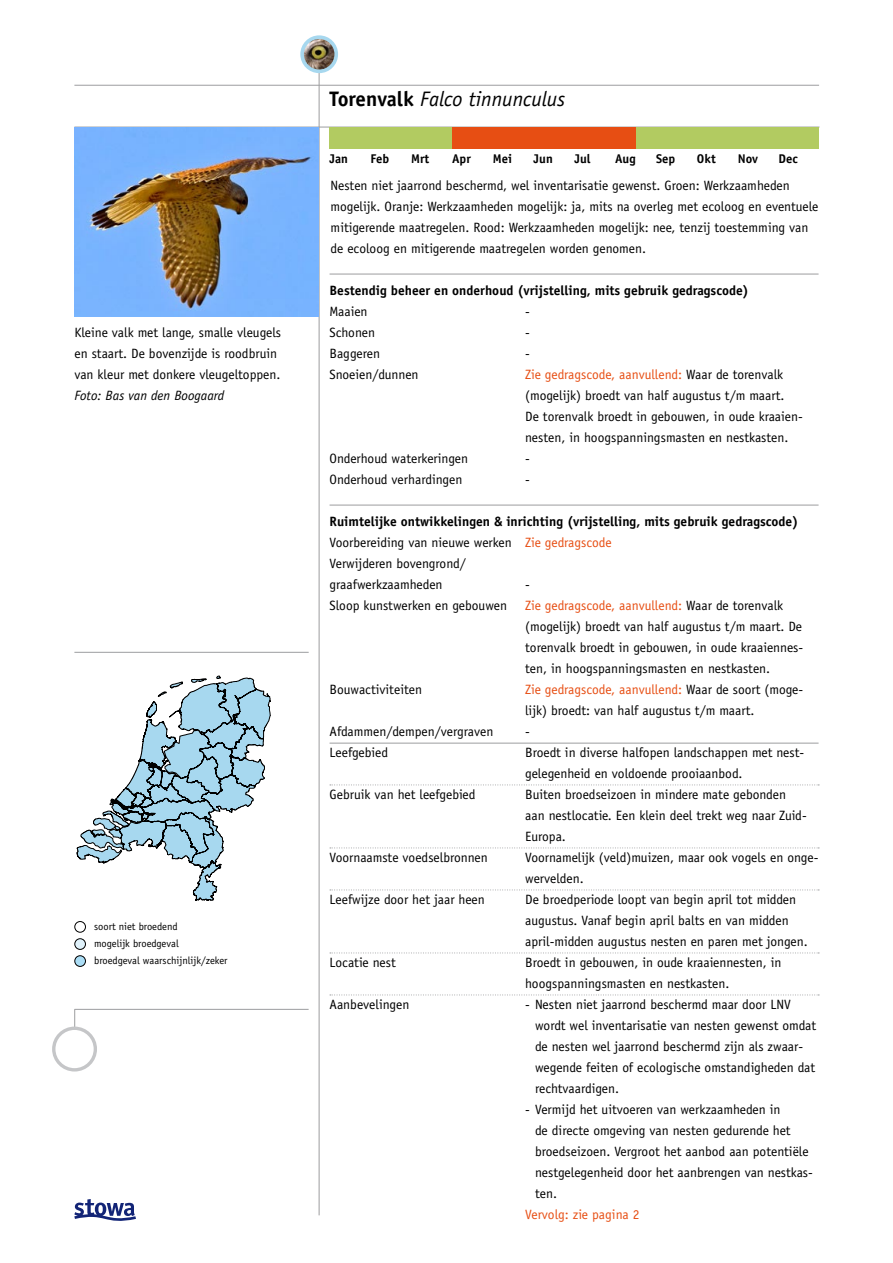
<style>
.page{position:relative;width:893px;height:1263px;background:#fff}
.page>*{position:absolute;margin:0;border:0;box-sizing:border-box;transform-origin:0 0}
.t1{font:italic 21px "Officina Sans";color:#000}
.t2{font:13.5px/21px "Officina Sans";color:#000}
.t3{font:700 13.5px/21px "Officina Sans";color:#000}
.t4{font:italic 13.5px "Officina Sans";color:#000}
.t5{font:13.5px "Officina Sans";color:#e74e13}
.t6{font:700 12.6px "Officina Sans";color:#000}
.t7{font:10.5px/17px "Officina Sans";color:#000}
.s1{font-weight:700;font-style:normal}
.s2{color:#e74e13}
.s3{font-weight:400}
.s4{font-weight:400;color:#e74e13}
</style>
<div class="page">
<svg style="left:74px;top:1009px;width:1px;height:17px"></svg>
<hr style="left:75px;top:1009px;width:234px;height:1px;background:#9c9d9f">
<hr style="left:74px;top:85px;width:745px;height:1px;background:#9c9d9f">
<hr style="left:319px;top:70px;width:1px;height:1145px;background:#9c9d9f">
<hr style="left:74px;top:127px;width:745px;height:1px;background:#9c9d9f">
<hr style="left:74px;top:652px;width:235px;height:1px;background:#9c9d9f">
<img style="left:303px;top:38px;width:33px;height:33px;border-radius:50%">
<div style="left:300px;top:35px;width:38px;height:38px;border:4px solid #a7d8ef;border-radius:50%"></div>
<div style="left:52px;top:1026px;width:45px;height:45px;border:3px solid #c5c6c8;border-radius:50%"></div>
<hr style="left:330px;top:274px;width:489px;height:1px;background:#9c9d9f">
<hr style="left:330px;top:505px;width:489px;height:1px;background:#9c9d9f">
<hr style="left:330px;top:743px;width:489px;height:1px;background:#9c9d9f">
<svg style="left:330px;top:784px;width:489px;height:1px"></svg>
<svg style="left:330px;top:847px;width:489px;height:1px"></svg>
<svg style="left:330px;top:889px;width:489px;height:1px"></svg>
<svg style="left:330px;top:952px;width:489px;height:1px"></svg>
<svg style="left:330px;top:994px;width:489px;height:1px"></svg>
<svg style="left:77px;top:676px;width:194px;height:225px"></svg>
<svg style="left:74px;top:1199px;width:62px;height:22px"></svg>
<div style="left:74px;top:921px;width:12px;height:11px;border:1px solid #000;border-radius:50%"></div>
<div style="left:75px;top:939px;width:10px;height:10px;background:#e0f2fb;border-radius:50%"></div>
<div style="left:74px;top:938px;width:12px;height:12px;border:1px solid #000;border-radius:50%"></div>
<div style="left:75px;top:956px;width:10px;height:10px;background:#abddf5;border-radius:50%"></div>
<div style="left:74px;top:955px;width:12px;height:12px;border:1px solid #000;border-radius:50%"></div>
<div style="left:330px;top:127px;width:489px;height:21px;background:#b2cb61"></div>
<div style="left:452px;top:127px;width:41px;height:21px;background:#e74e13"></div>
<div style="left:493px;top:127px;width:41px;height:21px;background:#e74e13"></div>
<div style="left:534px;top:127px;width:40px;height:21px;background:#e74e13"></div>
<div style="left:574px;top:127px;width:41px;height:21px;background:#e74e13"></div>
<div style="left:615px;top:127px;width:21px;height:21px;background:#e74e13"></div>
<img style="left:74px;top:127px;width:245px;height:189px">
<p class="t2" style="left:74px;top:322px;width:208px">Kleine valk met lange, smalle vleugels en staart. De bovenzijde is roodbruin van kleur met donkere vleugeltoppen.</p>
<p class="t4" style="left:74px;top:388px;width:151px">Foto: Bas van den Boogaard</p>
<p class="t7" style="left:94px;top:918px;width:135px">soort niet broedend<br>mogelijk broedgeval<br>broedgeval waarschijnlijk/zeker</p>
<h1 class="t1" style="left:330px;top:87px;width:237px"><span class="s1">Torenvalk</span> Falco tinnunculus</h1>
<p class="t6" style="left:330px;top:151px;width:20px">Jan</p>
<p class="t6" style="left:370px;top:151px;width:20px">Feb</p>
<p class="t6" style="left:411px;top:151px;width:20px">Mrt</p>
<p class="t6" style="left:452px;top:151px;width:20px">Apr</p>
<p class="t6" style="left:493px;top:151px;width:21px">Mei</p>
<p class="t6" style="left:534px;top:151px;width:21px">Jun</p>
<p class="t6" style="left:574px;top:151px;width:18px">Jul</p>
<p class="t6" style="left:615px;top:151px;width:22px">Aug</p>
<p class="t6" style="left:656px;top:151px;width:21px">Sep</p>
<p class="t6" style="left:697px;top:151px;width:20px">Okt</p>
<p class="t6" style="left:738px;top:151px;width:22px">Nov</p>
<p class="t6" style="left:778px;top:151px;width:21px">Dec</p>
<p class="t2" style="left:331px;top:175px;width:489px">Nesten niet jaarrond beschermd, wel inventarisatie gewenst. Groen: Werkzaamheden mogelijk. Oranje: Werkzaamheden mogelijk: ja, mits na overleg met ecoloog en eventuele mitigerende maatregelen. Rood: Werkzaamheden mogelijk: nee, tenzij toestemming van de ecoloog en mitigerende maatregelen worden genomen.</p>
<p class="t3" style="left:330px;top:280px;width:421px">Bestendig beheer en onderhoud (vrijstelling, mits gebruik gedragscode)</p>
<p class="t2" style="left:330px;top:301px;width:40px">Maaien</p>
<p class="t2" style="left:525px;top:301px;width:6px">-</p>
<p class="t2" style="left:330px;top:322px;width:47px">Schonen</p>
<p class="t2" style="left:525px;top:322px;width:6px">-</p>
<p class="t2" style="left:330px;top:343px;width:52px">Baggeren</p>
<p class="t2" style="left:525px;top:343px;width:6px">-</p>
<p class="t2" style="left:330px;top:364px;width:91px">Snoeien/dunnen</p>
<p class="t2" style="left:525px;top:364px;width:279px"><span class="s2">Zie gedragscode, aanvullend:</span> Waar de torenvalk (mogelijk-) broedt van half augustus t/m maart.<br>De torenvalk broedt in gebouwen, in oude kraaien&shy;nesten, in hoogspanningsmasten en nestkasten.</p>
<p class="t2" style="left:330px;top:448px;width:140px">Onderhoud waterkeringen</p>
<p class="t2" style="left:525px;top:448px;width:6px">-</p>
<p class="t2" style="left:330px;top:469px;width:134px">Onderhoud verhardingen</p>
<p class="t2" style="left:525px;top:469px;width:6px">-</p>
<p class="t3" style="left:330px;top:511px;width:470px">Ruimtelijke ontwikkelingen &amp; inrichting (vrijstelling, mits gebruik gedragscode)<br><span class="s3">Voorbereiding van nieuwe werken</span> <span class="s4">Zie gedragscode<br></span><span class="s3">Verwijderen bovengrond/<br>graafwerkzaamheden</span></p>
<p class="t2" style="left:525px;top:574px;width:6px">-</p>
<p class="t2" style="left:330px;top:595px;width:179px">Sloop kunstwerken en gebouwen</p>
<p class="t2" style="left:525px;top:595px;width:280px"><span class="s2">Zie gedragscode, aanvullend:</span> Waar de torenvalk (mogelijk) broedt van half augustus t/m maart. De torenvalk broedt in gebouwen, in oude kraaiennes&shy;ten, in hoogspanningsmasten en nestkasten.</p>
<p class="t2" style="left:330px;top:679px;width:94px">Bouwactiviteiten</p>
<p class="t2" style="left:525px;top:679px;width:280px"><span class="s2">Zie gedragscode, aanvullend:</span> Waar de soort (moge&shy;lijk) broedt: van half augustus t/m maart.</p>
<p class="t2" style="left:330px;top:721px;width:165px">Afdammen/dempen/vergraven</p>
<p class="t2" style="left:525px;top:721px;width:6px">-</p>
<p class="t2" style="left:330px;top:742px;width:60px">Leefgebied</p>
<p class="t2" style="left:525px;top:742px;width:279px">Broedt in diverse halfopen landschappen met nest&shy;gelegenheid en voldoende prooiaanbod.</p>
<p class="t2" style="left:330px;top:784px;width:148px">Gebruik van het leefgebied</p>
<p class="t2" style="left:525px;top:784px;width:283px">Buiten broedseizoen in mindere mate gebonden aan nestlocatie. Een klein deel trekt weg naar Zuid-<br>Europa.</p>
<p class="t2" style="left:330px;top:847px;width:160px">Voornaamste voedselbronnen</p>
<p class="t2" style="left:525px;top:847px;width:295px">Voornamelijk (veld)muizen, maar ook vogels en onge&shy;wervelden.</p>
<p class="t2" style="left:330px;top:889px;width:157px">Leefwijze door het jaar heen</p>
<p class="t2" style="left:525px;top:889px;width:284px">De broedperiode loopt van begin april tot midden augustus. Vanaf begin april balts en van midden april-midden augustus nesten en paren met jongen.</p>
<p class="t2" style="left:330px;top:952px;width:68px">Locatie nest</p>
<p class="t2" style="left:525px;top:952px;width:258px">Broedt in gebouwen, in oude kraaiennesten, in hoogspannings-masten en nestkasten.</p>
<p class="t2" style="left:330px;top:994px;width:81px">Aanbevelingen</p>
<p class="t2" style="left:535px;top:994px;width:283px;text-indent:-10px">- Nesten niet jaarrond beschermd maar door LNV wordt wel inventarisatie van nesten gewenst omdat de nesten wel jaarrond beschermd zijn als zwaar&shy;wegende feiten of ecologische omstandigheden dat rechtvaardigen.</p>
<p class="t2" style="left:535px;top:1099px;width:279px;text-indent:-10px">- Vermijd het uitvoeren van werkzaamheden in<br>de directe omgeving van nesten gedurende het broedseizoen. Vergroot het aanbod aan potentiële nestgelegenheid door het aanbrengen van nestkas&shy;ten.</p>
<p class="t5" style="left:525px;top:1207px;width:116px">Vervolg: zie pagina 2</p>
</div>
